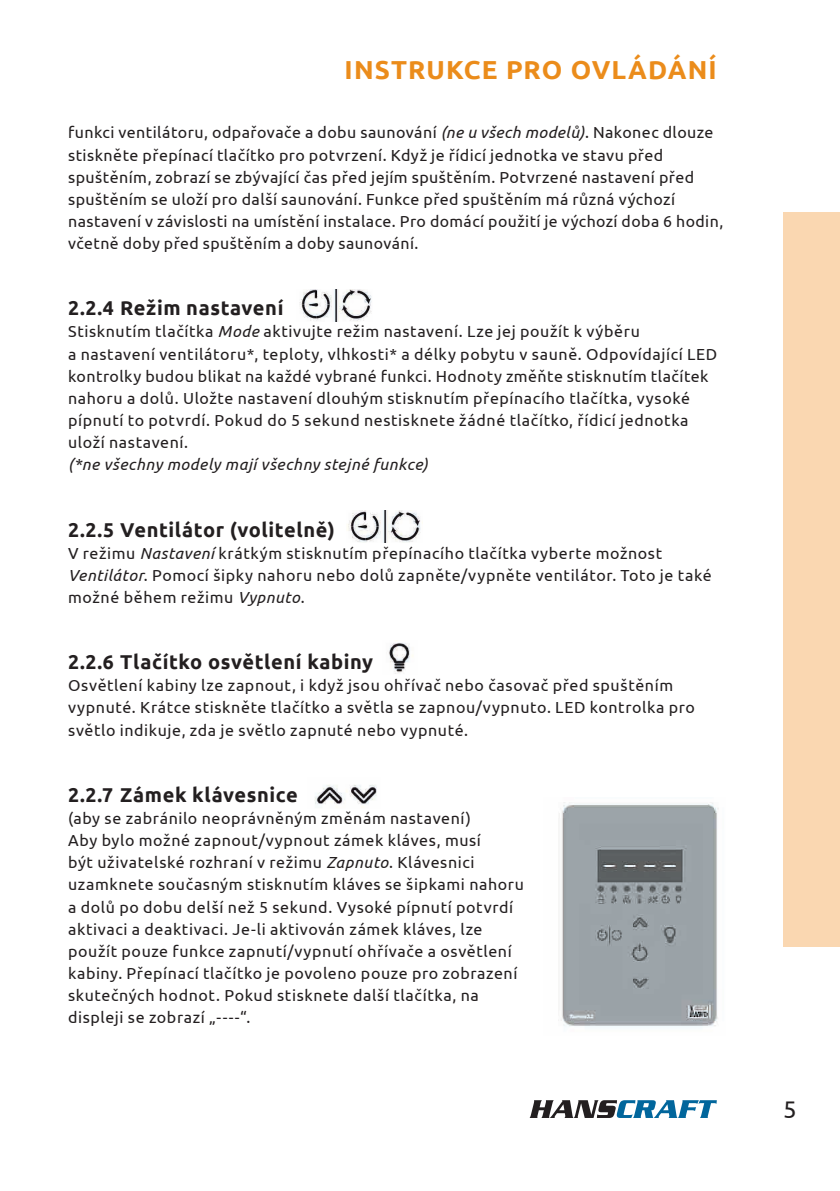
<style>
.page{position:relative;width:840px;height:1191px;background:#fff}
.page>*{position:absolute;margin:0;border:0;box-sizing:border-box;transform-origin:0 0}
.t1{font:700 26px "Ubuntu";letter-spacing:.045em;color:#eb8c1b}
.t2{font:24px "Ubuntu";color:#231f20}
.t3{font:700 20px "Ubuntu";letter-spacing:.03em;color:#231f20}
.t4{font:16px/22.2px "Ubuntu";letter-spacing:.035em;color:#231f20}
.t5{font:italic 16px "Ubuntu";letter-spacing:.035em;color:#231f20}
.s1{font-style:italic}
</style>
<div class="page">
<div style="left:782px;top:213px;width:57px;height:734px;background:#fad7b1"></div>
<svg style="left:529px;top:1100px;width:187px;height:18px"></svg>
<img style="left:299px;top:289px;width:73px;height:32px">
<img style="left:348px;top:510px;width:73px;height:32px">
<img style="left:389px;top:640px;width:24px;height:34px">
<img style="left:315px;top:785px;width:62px;height:23px">
<img style="left:558px;top:802px;width:161px;height:225px">
<h1 class="t1" style="left:344px;top:54px;width:373px">INSTRUKCE PRO OVLÁDÁNÍ</h1>
<p class="t4" style="left:68px;top:121px;width:656px">funkci ventilátoru, odpařovače a dobu saunování <span class="s1">(ne u všech modelů)</span>. Nakonec dlouze stiskněte přepínací tlačítko pro potvrzení. Když je řídicí jednotka ve stavu před spuštěním, zobrazí se zbývající čas před jejím spuštěním. Potvrzené nastavení před spuštěním se uloží pro další saunování. Funkce před spuštěním má různá výchozí nastavení v závislosti na umístění instalace. Pro domácí použití je výchozí doba 6 hodin, včetně doby před spuštěním a doby saunování.</p>
<p class="t3" style="left:68px;top:296px;width:217px">2.2.4 Režim nastavení</p>
<p class="t4" style="left:68px;top:320px;width:650px">Stisknutím tlačítka <span class="s1">Mode</span> aktivujte režim nastavení. Lze jej použít k výběru<br>a nastavení ventilátoru*, teploty, vlhkosti* a délky pobytu v sauně. Odpovídající LED kontrolky budou blikat na každé vybrané funkci. Hodnoty změňte stisknutím tlačítek nahoru a dolů. Uložte nastavení dlouhým stisknutím přepínacího tlačítka, vysoké pípnutí to potvrdí. Pokud do 5 sekund nestisknete žádné tlačítko, řídicí jednotka uloží nastavení.</p>
<p class="t5" style="left:68px;top:455px;width:361px">(*ne všechny modely mají všechny stejné funkce)</p>
<p class="t3" style="left:68px;top:517px;width:268px">2.2.5 Ventilátor (volitelně)</p>
<p class="t4" style="left:68px;top:541px;width:644px">V režimu <span class="s1">Nastavení</span> krátkým stisknutím přepínacího tlačítka vyberte možnost<br><span class="s1">Ventilátor</span>. Pomocí šipky nahoru nebo dolů zapněte/vypněte ventilátor. Toto je také možné během režimu <span class="s1">Vypnuto</span>.</p>
<p class="t3" style="left:68px;top:650px;width:306px">2.2.6 Tlačítko osvětlení kabiny</p>
<p class="t4" style="left:68px;top:674px;width:628px">Osvětlení kabiny lze zapnout, i když jsou ohřívač nebo časovač před spuštěním vypnuté. Krátce stiskněte tlačítko a světla se zapnou/vypnuto. LED kontrolka pro světlo indikuje, zda je světlo zapnuté nebo vypnuté.</p>
<p class="t3" style="left:68px;top:782px;width:231px">2.2.7 Zámek klávesnice</p>
<p class="t4" style="left:68px;top:806px;width:457px">(aby se zabránilo neoprávněným změnám nastavení)<br>Aby bylo možné zapnout/vypnout zámek kláves, musí<br>být uživatelské rozhraní v režimu <span class="s1">Zapnuto</span>. Klávesnici uzamknete současným stisknutím kláves se šipkami nahoru a dolů po dobu delší než 5 sekund. Vysoké pípnutí potvrdí aktivaci a deaktivaci. Je-li aktivován zámek kláves, lze použít pouze funkce zapnutí/vypnutí ohřívače a osvětlení kabiny. Přepínací tlačítko je povoleno pouze pro zobrazení skutečných hodnot. Pokud stisknete další tlačítka, na displeji se zobrazí „----“.</p>
<h2 class="t2" style="left:782px;top:1094px;width:15px">5</h2>
</div>
